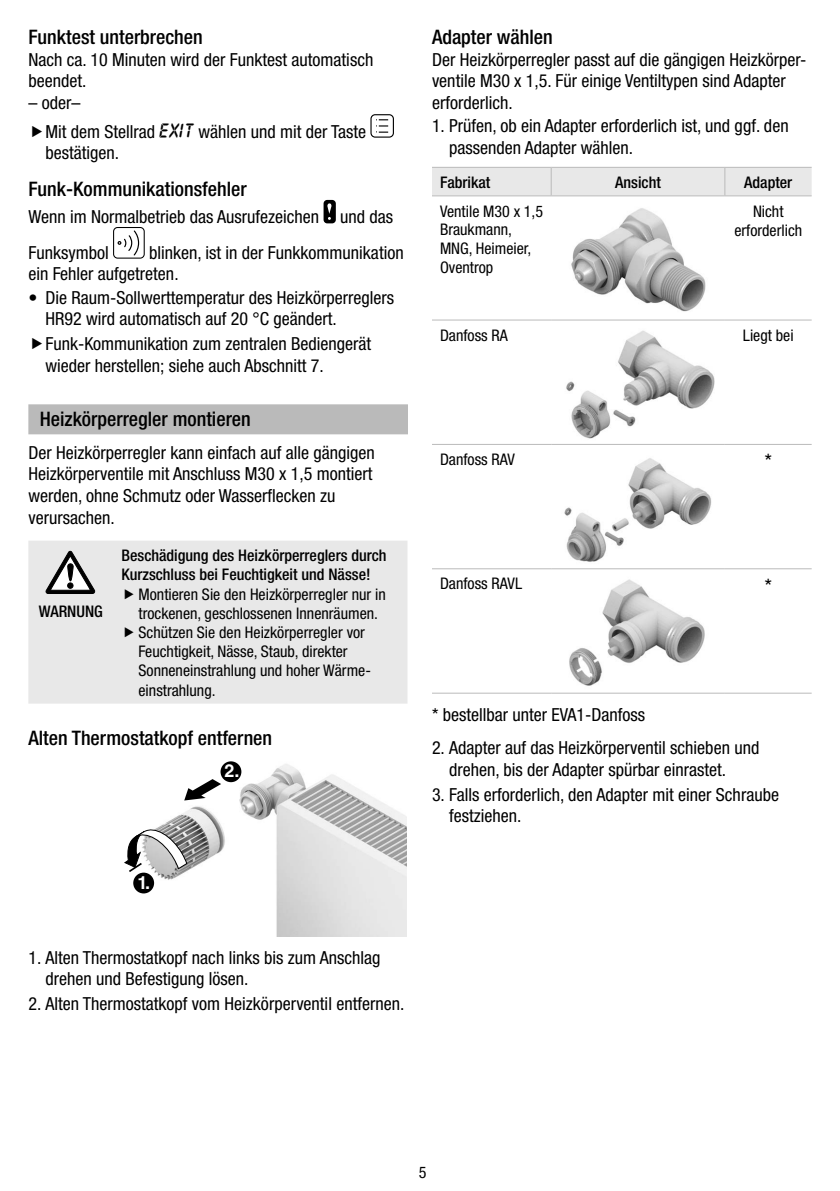
<style>
.page{position:relative;width:840px;height:1191px;background:#fff}
.page>*{position:absolute;margin:0;border:0;box-sizing:border-box;transform-origin:0 0}
.Überschrift_3{font:500 condensed 20px "Helvetica Neue";color:#000}
.Überschrift_2{font:500 condensed 20px "Helvetica Neue";color:#000}
.Tabelle_Text{font:condensed 20px "Helvetica Neue";color:#000}
.Body_Text{font:condensed 18px/21.6px "Helvetica Neue";color:#000}
.t1{font:700 18px "Helvetica LT Std";color:#fff}
.Tabelle_Text-2{font:condensed 16px/19.2px "Helvetica Neue";color:#000}
.Warnung_Art{font:500 condensed 16px/19.2px "Helvetica Neue";color:#000}
.Tabelle_Kopfzeile{font:500 condensed 16px "Helvetica Neue";color:#000}
.Warnwort{font:500 condensed 16px "Helvetica Neue";color:#000}
</style>
<div class="page">
<div style="left:28px;top:404px;width:380px;height:30px;background:#bababa"></div>
<svg style="left:370px;top:114px;width:24px;height:24px"></svg>
<div style="left:324px;top:201px;width:11px;height:21px;background:#000;border-radius:3px"></div>
<div style="left:323px;top:200px;width:12px;height:23px;border:2px solid #000;border-radius:3px"></div>
<svg style="left:327px;top:203px;width:4px;height:17px"></svg>
<div style="left:113px;top:227px;width:32px;height:32px;border:1px solid #000;border-radius:4px"></div>
<svg style="left:117px;top:230px;width:23px;height:26px"></svg>
<div style="left:28px;top:541px;width:379px;height:162px;background:#e8e8e8"></div>
<svg style="left:45px;top:551px;width:50px;height:43px"></svg>
<img style="left:133px;top:761px;width:273px;height:176px">
<svg style="left:184px;top:779px;width:37px;height:21px"></svg>
<svg style="left:124px;top:825px;width:63px;height:48px"></svg>
<div style="left:133px;top:872px;width:21px;height:21px;background:#000;border-radius:50%"></div>
<div style="left:220px;top:761px;width:21px;height:21px;background:#000;border-radius:50%"></div>
<svg style="left:432px;top:196px;width:379px;height:374px"></svg>
<div style="left:432px;top:168px;width:379px;height:27px;background:#e8e8e8"></div>
<hr style="left:432px;top:167px;width:119px;height:1px;background:#bababa">
<hr style="left:551px;top:167px;width:173px;height:1px;background:#bababa">
<hr style="left:724px;top:167px;width:87px;height:1px;background:#bababa">
<hr style="left:432px;top:195px;width:119px;height:1px;background:#bababa">
<hr style="left:551px;top:195px;width:173px;height:1px;background:#bababa">
<hr style="left:724px;top:195px;width:87px;height:1px;background:#bababa">
<hr style="left:432px;top:319px;width:119px;height:1px;background:#bababa">
<hr style="left:551px;top:319px;width:173px;height:1px;background:#bababa">
<hr style="left:724px;top:319px;width:87px;height:1px;background:#bababa">
<hr style="left:432px;top:444px;width:119px;height:1px;background:#bababa">
<hr style="left:551px;top:444px;width:173px;height:1px;background:#bababa">
<hr style="left:724px;top:444px;width:87px;height:1px;background:#bababa">
<hr style="left:432px;top:568px;width:119px;height:1px;background:#bababa">
<hr style="left:551px;top:568px;width:173px;height:1px;background:#bababa">
<hr style="left:724px;top:568px;width:87px;height:1px;background:#bababa">
<hr style="left:432px;top:692px;width:119px;height:1px;background:#bababa">
<hr style="left:551px;top:692px;width:173px;height:1px;background:#bababa">
<hr style="left:724px;top:692px;width:87px;height:1px;background:#bababa">
<img style="left:561px;top:204px;width:153px;height:113px">
<img style="left:561px;top:328px;width:152px;height:113px">
<img style="left:561px;top:452px;width:152px;height:114px">
<img style="left:569px;top:579px;width:136px;height:107px">
<svg style="left:125px;top:588px;width:9px;height:11px"></svg>
<svg style="left:125px;top:627px;width:9px;height:10px"></svg>
<p class="Überschrift_3" style="left:28px;top:25px;width:176px">Funktest unterbrechen</p>
<p class="Body_Text" style="left:28px;top:48px;width:346px">Nach ca. 10 Minuten wird der Funktest automatisch beendet.</p>
<p class="Body_Text" style="left:28px;top:92px;width:53px">– oder–</p>
<p class="Body_Text" style="left:45px;top:120px;width:322px">Mit dem Stellrad <sup>exit</sup> wählen und mit der Taste bestätigen.</p>
<p class="Überschrift_3" style="left:28px;top:177px;width:220px">Funk-Kommunikationsfehler</p>
<p class="Body_Text" style="left:28px;top:199px;width:366px;line-height:35.2px">Wenn im Normalbetrieb das Ausrufezeichen und das<br>Funksymbol</p>
<p class="Body_Text" style="left:28px;top:241px;width:376px;text-indent:121px">blinken, ist in der Funkkommunikation ein Fehler aufgetreten.</p>
<p class="Body_Text" style="left:45px;top:286px;width:350px;text-indent:-17px">• Die Raum-Sollwerttemperatur des Heizkörperreglers<br>HR92 wird automatisch auf 20 °C geändert.</p>
<p class="Body_Text" style="left:45px;top:333px;width:327px">Funk-Kommunikation zum zentralen Bediengerät wieder herstellen; siehe auch Abschnitt 7.</p>
<p class="Überschrift_2" style="left:40px;top:407px;width:212px">Heizkörperregler montieren</p>
<p class="Body_Text" style="left:28px;top:441px;width:348px">Der Heizkörperregler kann einfach auf alle gängigen Heizkörperventile mit Anschluss M30 x 1,5 montiert werden, ohne Schmutz oder Wasserflecken zu verursachen.</p>
<p class="Warnung_Art" style="left:121px;top:546px;width:266px">Beschädigung des Heizkörperreglers durch<br>Kurzschluss bei Feuchtigkeit und Nässe!</p>
<p class="Tabelle_Text-2" style="left:138px;top:584px;width:248px">Montieren Sie den Heizkörperregler nur in trockenen, geschlossenen Innenräumen.</p>
<p class="Tabelle_Text-2" style="left:138px;top:622px;width:234px">Schützen Sie den Heizkörperregler vor<br>Feuchtigkeit, Nässe, Staub, direkter<br>Sonneneinstrahlung und hoher Wärme&shy;einstrahlung.</p>
<p class="Überschrift_3" style="left:28px;top:725px;width:245px">Alten Thermostatkopf entfernen</p>
<p class="Warnwort" style="left:39px;top:601px;width:65px">WARNUNG</p>
<p class="t1" style="left:137px;top:871px;width:14px">1.</p>
<p class="t1" style="left:224px;top:760px;width:17px">2.</p>
<p class="Body_Text" style="left:45px;top:946px;width:336px;text-indent:-17px">1. Alten Thermostatkopf nach links bis zum Anschlag drehen und Befestigung lösen.</p>
<p class="Body_Text" style="left:28px;top:993px;width:377px">2. Alten Thermostatkopf vom Heizkörperventil entfernen.</p>
<p class="Überschrift_3" style="left:432px;top:25px;width:122px">Adapter wählen</p>
<p class="Body_Text" style="left:432px;top:48px;width:376px">Der Heizkörperregler passt auf die gängigen Heizkörper&shy;ventile M30 x 1,5. Für einige Ventiltypen sind Adapter erforderlich.</p>
<p class="Body_Text" style="left:449px;top:115px;width:341px;text-indent:-17px">1. Prüfen, ob ein Adapter erforderlich ist, und ggf. den passenden Adapter wählen.</p>
<p class="Tabelle_Kopfzeile" style="left:440px;top:173px;width:52px">Fabrikat</p>
<p class="Tabelle_Kopfzeile" style="left:615px;top:173px;width:47px">Ansicht</p>
<p class="Tabelle_Kopfzeile" style="left:743px;top:173px;width:49px">Adapter</p>
<p class="Tabelle_Text-2" style="left:440px;top:201px;width:105px">Ventile M30 x 1,5<br>Braukmann,<br>MNG, Heimeier,<br>Oventrop</p>
<p class="Tabelle_Text-2" style="left:734px;top:201px;width:69px;text-align:center">Nicht erforderlich</p>
<p class="Tabelle_Text-2" style="left:440px;top:325px;width:69px">Danfoss RA</p>
<p class="Tabelle_Text-2" style="left:742px;top:325px;width:52px">Liegt bei</p>
<p class="Tabelle_Text-2" style="left:440px;top:450px;width:76px">Danfoss RAV</p>
<p class="Tabelle_Text" style="left:764px;top:449px;width:9px">*</p>
<p class="Tabelle_Text-2" style="left:440px;top:574px;width:83px">Danfoss RAVL</p>
<p class="Tabelle_Text" style="left:764px;top:574px;width:9px">*</p>
<p class="Body_Text" style="left:432px;top:703px;width:214px">* bestellbar unter EVA1-Danfoss</p>
<p class="Body_Text" style="left:449px;top:737px;width:311px;text-indent:-17px">2. Adapter auf das Heizkörperventil schieben und drehen, bis der Adapter spürbar einrastet.</p>
<p class="Body_Text" style="left:449px;top:783px;width:331px;text-indent:-17px">3. Falls erforderlich, den Adapter mit einer Schraube festziehen.</p>
<p class="Tabelle_Text-2" style="left:418px;top:1162px;width:9px">5</p>
</div>
